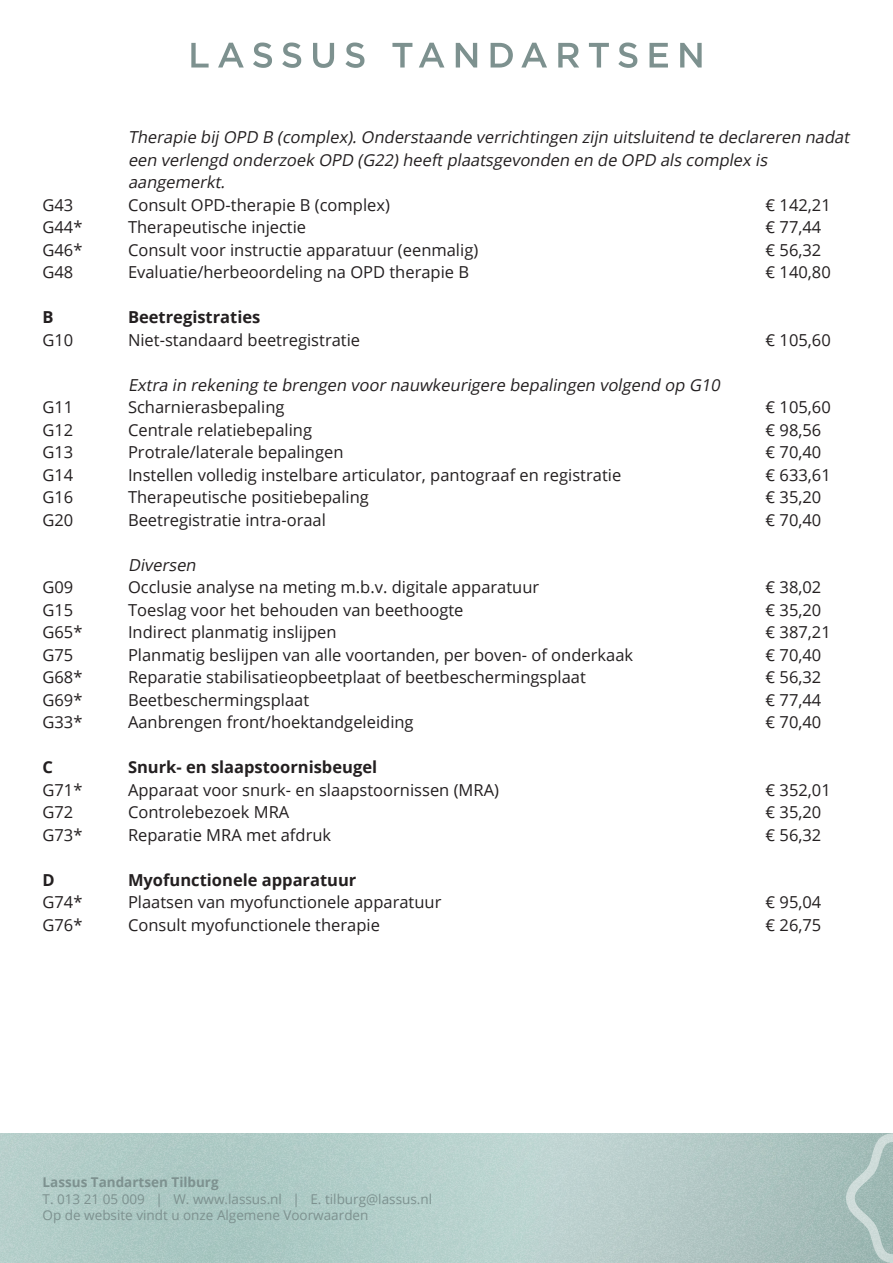
<style>
.page{position:relative;width:893px;height:1263px;background:#fff}
.page>*{position:absolute;margin:0;border:0;box-sizing:border-box;transform-origin:0 0}
.Body_text{font:16.5px "Open Sans";color:#231f20}
.Body_text-2{font:italic 16.5px/22.5px "Open Sans";color:#231f20}
.Body_text-3{font:700 16.5px "Open Sans";color:#231f20}
.t1{font:13.5px/16.5px "Open Sans";color:#7d918f}
.t2{font:700 13.5px "Open Sans";color:#7d918f}
</style>
<div class="page">
<svg style="left:191px;top:43px;width:18px;height:25px"></svg>
<svg style="left:218px;top:43px;width:26px;height:25px"></svg>
<svg style="left:253px;top:43px;width:19px;height:25px"></svg>
<svg style="left:282px;top:43px;width:19px;height:25px"></svg>
<svg style="left:313px;top:43px;width:21px;height:25px"></svg>
<svg style="left:345px;top:43px;width:19px;height:25px"></svg>
<svg style="left:392px;top:43px;width:20px;height:25px"></svg>
<svg style="left:419px;top:43px;width:25px;height:25px"></svg>
<svg style="left:456px;top:43px;width:21px;height:25px"></svg>
<svg style="left:491px;top:43px;width:22px;height:25px"></svg>
<svg style="left:521px;top:43px;width:26px;height:25px"></svg>
<svg style="left:558px;top:43px;width:21px;height:25px"></svg>
<svg style="left:589px;top:43px;width:20px;height:25px"></svg>
<svg style="left:618px;top:43px;width:19px;height:25px"></svg>
<svg style="left:649px;top:43px;width:19px;height:25px"></svg>
<svg style="left:680px;top:43px;width:22px;height:25px"></svg>
<img style="left:0;top:1133px;width:846px;height:130px">
<svg style="left:846px;top:1133px;width:47px;height:130px"></svg>
<p class="Body_text-2" style="left:128px;top:126px;width:727px">Therapie bij OPD B (complex).Onderstaande verrichtingen zijn uitsluitend te declareren nadat een verlengd onderzoek OPD (G22)heeftplaatsgevonden en de OPD als complex is aangemerkt.</p>
<p class="Body_text" style="left:43px;top:194px;width:32px">G43</p>
<p class="Body_text" style="left:128px;top:194px;width:263px">Consult OPD-therapie B (complex)</p>
<p class="Body_text" style="left:766px;top:194px;width:67px">€ 142,21</p>
<p class="Body_text" style="left:43px;top:216px;width:41px">G44*</p>
<p class="Body_text" style="left:128px;top:216px;width:180px">Therapeutische injectie</p>
<p class="Body_text" style="left:766px;top:216px;width:57px">€ 77,44</p>
<p class="Body_text" style="left:43px;top:239px;width:41px">G46*</p>
<p class="Body_text" style="left:128px;top:239px;width:352px">Consult voor instructie apparatuur (eenmalig)</p>
<p class="Body_text" style="left:766px;top:239px;width:57px">€ 56,32</p>
<p class="Body_text" style="left:43px;top:261px;width:32px">G48</p>
<p class="Body_text" style="left:128px;top:261px;width:343px">Evaluatie/herbeoordeling na OPD therapie B</p>
<p class="Body_text" style="left:766px;top:261px;width:67px">€ 140,80</p>
<p class="Body_text-3" style="left:43px;top:306px;width:13px">B</p>
<p class="Body_text-3" style="left:128px;top:306px;width:134px">Beetregistraties</p>
<p class="Body_text" style="left:43px;top:329px;width:32px">G10</p>
<p class="Body_text" style="left:128px;top:329px;width:234px">Niet-standaard beetregistratie</p>
<p class="Body_text" style="left:766px;top:329px;width:67px">€ 105,60</p>
<p class="Body_text-2" style="left:128px;top:373px;width:597px">Extra in rekening te brengen voornauwkeurigere bepalingen volgend op G10</p>
<p class="Body_text" style="left:43px;top:396px;width:32px">G11</p>
<p class="Body_text" style="left:128px;top:396px;width:158px">Scharnierasbepaling</p>
<p class="Body_text" style="left:766px;top:396px;width:67px">€ 105,60</p>
<p class="Body_text" style="left:43px;top:419px;width:32px">G12</p>
<p class="Body_text" style="left:128px;top:419px;width:186px">Centrale relatiebepaling</p>
<p class="Body_text" style="left:766px;top:419px;width:57px">€ 98,56</p>
<p class="Body_text" style="left:43px;top:441px;width:32px">G13</p>
<p class="Body_text" style="left:128px;top:441px;width:217px">Protrale/laterale bepalingen</p>
<p class="Body_text" style="left:766px;top:441px;width:57px">€ 70,40</p>
<p class="Body_text" style="left:43px;top:464px;width:32px">G14</p>
<p class="Body_text" style="left:128px;top:464px;width:495px">Instellen volledig instelbare articulator, pantograaf en registratie</p>
<p class="Body_text" style="left:766px;top:464px;width:67px">€ 633,61</p>
<p class="Body_text" style="left:43px;top:486px;width:32px">G16</p>
<p class="Body_text" style="left:128px;top:486px;width:242px">Therapeutische positiebepaling</p>
<p class="Body_text" style="left:766px;top:486px;width:57px">€ 35,20</p>
<p class="Body_text" style="left:43px;top:509px;width:32px">G20</p>
<p class="Body_text" style="left:128px;top:509px;width:199px">Beetregistratie intra-oraal</p>
<p class="Body_text" style="left:766px;top:509px;width:57px">€ 70,40</p>
<p class="Body_text-2" style="left:128px;top:553px;width:73px">Diversen</p>
<p class="Body_text" style="left:43px;top:576px;width:32px">G09</p>
<p class="Body_text" style="left:128px;top:576px;width:413px">Occlusie analyse na meting m.b.v. digitale apparatuur</p>
<p class="Body_text" style="left:766px;top:576px;width:57px">€ 38,02</p>
<p class="Body_text" style="left:43px;top:599px;width:32px">G15</p>
<p class="Body_text" style="left:128px;top:599px;width:337px">Toeslag voor het behouden van beethoogte</p>
<p class="Body_text" style="left:766px;top:599px;width:57px">€ 35,20</p>
<p class="Body_text" style="left:43px;top:621px;width:41px">G65*</p>
<p class="Body_text" style="left:128px;top:621px;width:210px">Indirect planmatig inslijpen</p>
<p class="Body_text" style="left:766px;top:621px;width:67px">€ 387,21</p>
<p class="Body_text" style="left:43px;top:644px;width:32px">G75</p>
<p class="Body_text" style="left:128px;top:644px;width:507px">Planmatig beslijpen van alle voortanden, per boven- of onderkaak</p>
<p class="Body_text" style="left:766px;top:644px;width:57px">€ 70,40</p>
<p class="Body_text" style="left:43px;top:666px;width:41px">G68*</p>
<p class="Body_text" style="left:128px;top:666px;width:459px">Reparatie stabilisatieopbeetplaat of beetbeschermingsplaat</p>
<p class="Body_text" style="left:766px;top:666px;width:57px">€ 56,32</p>
<p class="Body_text" style="left:43px;top:689px;width:41px">G69*</p>
<p class="Body_text" style="left:128px;top:689px;width:183px">Beetbeschermingsplaat</p>
<p class="Body_text" style="left:766px;top:689px;width:57px">€ 77,44</p>
<p class="Body_text" style="left:43px;top:711px;width:41px">G33*</p>
<p class="Body_text" style="left:128px;top:711px;width:287px">Aanbrengen front/hoektandgeleiding</p>
<p class="Body_text" style="left:766px;top:711px;width:57px">€ 70,40</p>
<p class="Body_text-3" style="left:43px;top:756px;width:12px">C</p>
<p class="Body_text-3" style="left:128px;top:756px;width:251px">Snurk- en slaapstoornisbeugel</p>
<p class="Body_text" style="left:43px;top:779px;width:41px">G71*</p>
<p class="Body_text" style="left:128px;top:779px;width:372px">Apparaat voor snurk- en slaapstoornissen (MRA)</p>
<p class="Body_text" style="left:766px;top:779px;width:67px">€ 352,01</p>
<p class="Body_text" style="left:43px;top:801px;width:32px">G72</p>
<p class="Body_text" style="left:128px;top:801px;width:163px">Controlebezoek MRA</p>
<p class="Body_text" style="left:766px;top:801px;width:57px">€ 35,20</p>
<p class="Body_text" style="left:43px;top:824px;width:41px">G73*</p>
<p class="Body_text" style="left:128px;top:824px;width:205px">Reparatie MRA met afdruk</p>
<p class="Body_text" style="left:766px;top:824px;width:57px">€ 56,32</p>
<p class="Body_text-3" style="left:43px;top:868px;width:14px">D</p>
<p class="Body_text-3" style="left:128px;top:868px;width:230px">Myofunctionele apparatuur</p>
<p class="Body_text" style="left:43px;top:891px;width:41px">G74*</p>
<p class="Body_text" style="left:128px;top:891px;width:315px">Plaatsen van myofunctionele apparatuur</p>
<p class="Body_text" style="left:766px;top:891px;width:57px">€ 95,04</p>
<p class="Body_text" style="left:43px;top:914px;width:41px">G76*</p>
<p class="Body_text" style="left:128px;top:914px;width:253px">Consult myofunctionele therapie</p>
<p class="Body_text" style="left:766px;top:914px;width:57px">€ 26,75</p>
<p class="t2" style="left:43px;top:1173px;width:178px">Lassus Tandartsen Tilburg</p>
<p class="t1" style="left:43px;top:1190px;width:391px">T. 013 21 05 009 | W. www.lassus.nl | E. tilburg@lassus.nl<br>Op de website vindt u onze Algemene Voorwaarden</p>
</div>
